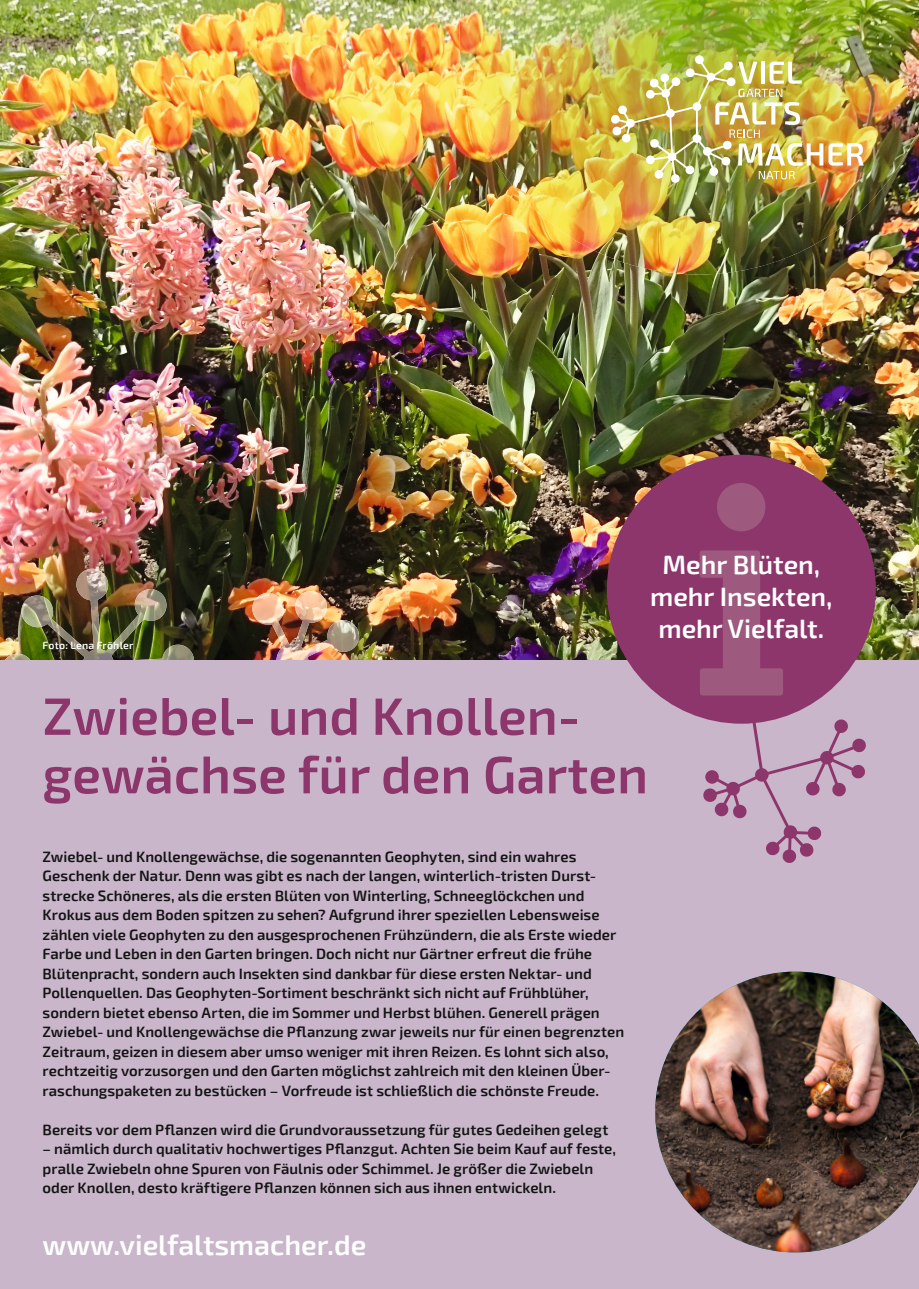
<style>
.page{position:relative;width:919px;height:1289px;background:#fff}
.page>*{position:absolute;margin:0;border:0;box-sizing:border-box;transform-origin:0 0}
.t1{font:600 52.5px/58.5px "Exo 2";color:#8d366b}
.t2{font:600 28.5px "Exo 2";color:#fff}
.t3{font:600 26.55px/31.8px "Exo 2";color:#fff;text-align:center}
.t4{font:600 15px/19.5px "Exo 2";color:#131413}
.t5{font:600 10.5px "Exo 2";letter-spacing:.02em;color:#fff}
</style>
<div class="page">
<img style="left:0;top:0;width:918px;height:660px">
<img style="left:1px;top:568px;width:360px;height:92px">
<img style="left:459px;top:0;width:459px;height:183px">
<img style="left:510px;top:183px;width:358px;height:91px">
<img style="left:867px;top:183px;width:19px;height:21px">
<div style="left:0;top:660px;width:918px;height:628px;background:#c9b6cb"></div>
<svg style="left:703px;top:712px;width:163px;height:151px"></svg>
<img style="left:610px;top:55px;width:253px;height:128px">
<div style="left:606px;top:455px;width:269px;height:268px;background:#8d366b;border-radius:50%"></div>
<svg style="left:699px;top:483px;width:84px;height:212px"></svg>
<img style="left:655px;top:971px;width:263px;height:282px">
<p class="t5" style="left:43px;top:638px;width:92px">Foto: Lena Fröhler</p>
<h3 class="t3" style="left:650px;top:547px;width:184px">Mehr Blüten, mehr Insekten, mehr Vielfalt.</h3>
<h1 class="t1" style="left:43px;top:684px;width:607px">Zwiebel- und Knollen&shy;gewächse für den Garten</h1>
<p class="t4" style="left:43px;top:845px;width:583px">Zwiebel- und Knollengewächse, die sogenannten Geophyten, sind ein wahres Geschenk der Natur. Denn was gibt es nach der langen, winterlich-tristen Durst&shy;strecke Schöneres, als die ersten Blüten von Winterling, Schneeglöckchen und Krokus aus dem Boden spitzen zu sehen? Aufgrund ihrer speziellen Lebensweise zählen viele Geophyten zu den ausgesprochenen Frühzündern, die als Erste wieder Farbe und Leben in den Garten bringen. Doch nicht nur Gärtner erfreut die frühe Blütenpracht, sondern auch Insekten sind dankbar für diese ersten Nektar- und Pollenquellen. Das Geophyten-Sortiment beschränkt sich nicht auf Frühblüher, sondern bietet ebenso Arten, die im Sommer und Herbst blühen. Generell prägen Zwiebel- und Knollengewächse die Pflanzung zwar jeweils nur für einen begrenzten Zeitraum, geizen in diesem aber umso weniger mit ihren Reizen. Es lohnt sich also, rechtzeitig vorzusorgen und den Garten möglichst zahlreich mit den kleinen Über&shy;raschungspaketen zu bestücken – Vorfreude ist schließlich die schönste Freude.</p>
<p class="t4" style="left:43px;top:1118px;width:567px">Bereits vor dem Pflanzen wird die Grundvoraussetzung für gutes Gedeihen gelegt</p>
<p class="t4" style="left:43px;top:1138px;width:575px">– nämlich durch qualitativ hochwertiges Pflanzgut. Achten Sie beim Kauf auf feste, pralle Zwiebeln ohne Spuren von Fäulnis oder Schimmel. Je größer die Zwiebeln oder Knollen, desto kräftigere Pflanzen können sich aus ihnen entwickeln.</p>
<h2 class="t2" style="left:43px;top:1223px;width:325px">www.vielfaltsmacher.de</h2>
</div>
